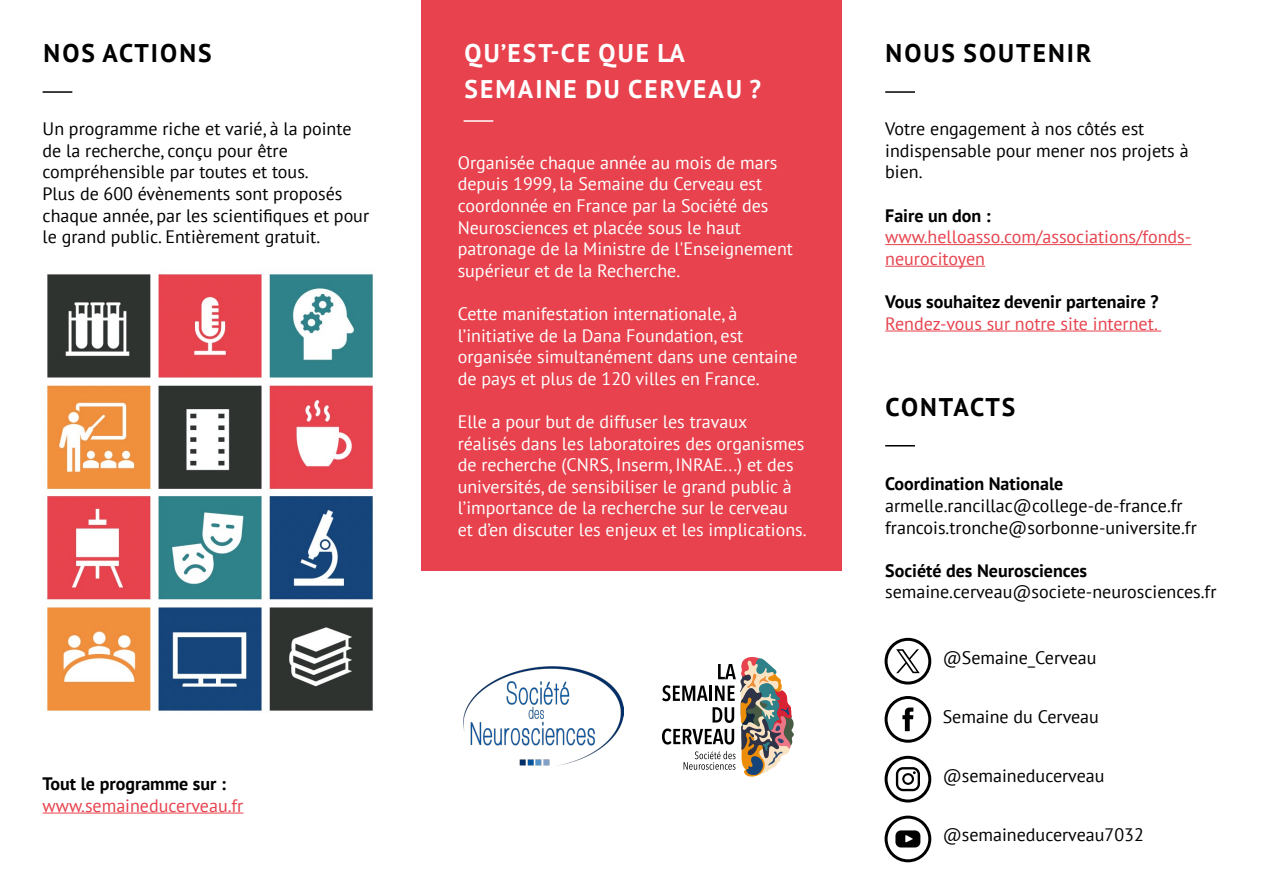
<style>
.page{position:relative;width:1263px;height:893px;background:#fff}
.page>*{position:absolute;margin:0;border:0;box-sizing:border-box;transform-origin:0 0}
.t1{font:700 25.5px/36px "PT Sans";letter-spacing:.08em;color:#fff}
.t2{font:700 25.5px "PT Sans";letter-spacing:.08em;color:#000}
.t3{font:700 25.5px "PT Sans";letter-spacing:.05em;color:#000}
.t4{font:18px/21.6px "PT Sans";color:#fff}
.t5{font:18px/21.6px "PT Sans";color:#000}
.t6{font:700 18px "PT Sans";color:#000}
.t7{font:18px/21.6px "PT Sans";color:#e7424d}
</style>
<div class="page">
<hr style="left:43px;top:91px;width:29px;height:2px;background:#000">
<div style="left:421px;top:0;width:421px;height:570px;background:#e7424d"></div>
<hr style="left:464px;top:120px;width:29px;height:2px;background:#fff">
<svg style="left:662px;top:657px;width:132px;height:120px"></svg>
<img style="left:464px;top:666px;width:160px;height:100px">
<hr style="left:885px;top:91px;width:30px;height:2px;background:#000">
<hr style="left:885px;top:244px;width:306px;height:1px;background:#e7424d">
<hr style="left:885px;top:266px;width:100px;height:1px;background:#e7424d">
<hr style="left:885px;top:331px;width:276px;height:1px;background:#e7424d">
<hr style="left:885px;top:445px;width:30px;height:1px;background:#000">
<svg style="left:884px;top:756px;width:47px;height:46px"></svg>
<svg style="left:884px;top:696px;width:47px;height:47px"></svg>
<svg style="left:884px;top:638px;width:47px;height:46px"></svg>
<hr style="left:43px;top:813px;width:200px;height:1px;background:#e7424d">
<img style="left:46px;top:274px;width:327px;height:437px">
<svg style="left:884px;top:816px;width:47px;height:46px"></svg>
<h1 class="t2" style="left:44px;top:36px;width:170px">NOS ACTIONS</h1>
<p class="t5" style="left:43px;top:118px;width:328px">Un programme riche et varié, à la pointe de la recherche, conçu pour être compréhensible par toutes et tous.<br>Plus de 600 évènements sont proposés chaque année, par les scientifiques et pour le grand public. Entièrement gratuit.</p>
<p class="t6" style="left:43px;top:772px;width:185px">Tout le programme sur :</p>
<p class="t7" style="left:43px;top:794px;width:202px">www.semaineducerveau.fr</p>
<h1 class="t1" style="left:465px;top:35px;width:298px">QU’EST-CE QUE LA<br>SEMAINE DU CERVEAU ?</h1>
<p class="t4" style="left:458px;top:151px;width:337px">Organisée chaque année au mois de mars depuis 1999, la Semaine du Cerveau est coordonnée en France par la Société des Neurosciences et placée sous le haut patronage de la Ministre de l'Enseignement supérieur et de la Recherche.</p>
<p class="t4" style="left:458px;top:302px;width:341px">Cette manifestation internationale, à l’initiative de la Dana Foundation, est organisée simultanément dans une centaine de pays et plus de 120 villes en France.</p>
<p class="t4" style="left:458px;top:410px;width:350px">Elle a pour but de diffuser les travaux réalisés dans les laboratoires des organismes de recherche (CNRS, Inserm, INRAE...) et des universités, de sensibiliser le grand public à l’importance de la recherche sur le cerveau et d’en discuter les enjeux et les implications.</p>
<h1 class="t2" style="left:886px;top:36px;width:207px">NOUS SOUTENIR</h1>
<p class="t5" style="left:885px;top:118px;width:305px">Votre engagement à nos côtés est indispensable pour mener nos projets à bien.</p>
<p class="t6" style="left:885px;top:203px;width:107px">Faire un don :</p>
<p class="t7" style="left:885px;top:226px;width:308px">www.helloasso.com/associations/fonds&shy;neurocitoyen</p>
<p class="t6" style="left:885px;top:290px;width:275px">Vous souhaitez devenir partenaire ?</p>
<p class="t7" style="left:885px;top:312px;width:274px">Rendez-vous sur notre site internet.</p>
<h1 class="t3" style="left:886px;top:390px;width:131px">CONTACTS</h1>
<p class="t6" style="left:885px;top:472px;width:180px">Coordination Nationale</p>
<p class="t5" style="left:885px;top:494px;width:313px">armelle.rancillac@college-de-france.fr francois.tronche@sorbonne-universite.fr</p>
<p class="t6" style="left:885px;top:558px;width:203px">Société des Neurosciences</p>
<p class="t5" style="left:885px;top:581px;width:333px">semaine.cerveau@societe-neurosciences.fr</p>
<p class="t5" style="left:943px;top:647px;width:155px">@Semaine_Cerveau</p>
<p class="t5" style="left:943px;top:705px;width:158px">Semaine du Cerveau</p>
<p class="t5" style="left:943px;top:765px;width:163px">@semaineducerveau</p>
<p class="t5" style="left:943px;top:823px;width:203px">@semaineducerveau7032</p>
</div>
